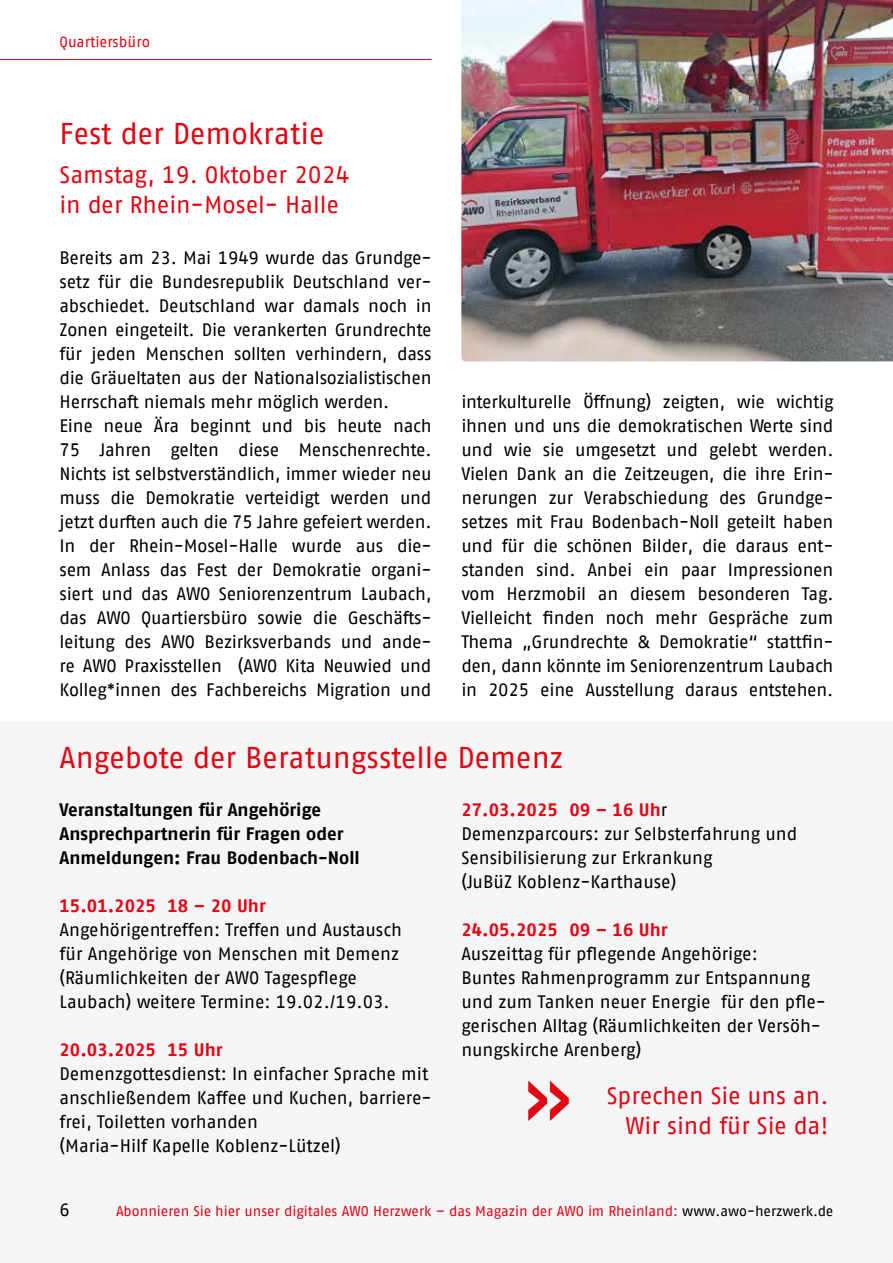
<style>
.page{position:relative;width:893px;height:1263px;background:#fff}
.page>*{position:absolute;margin:0;border:0;box-sizing:border-box;transform-origin:0 0}
.t1{font:90px "AWO Fago Office";color:#e30613}
.t2{font:30px "AWO Fago Office";letter-spacing:-.005em;color:#e30613}
.t3{font:24px/30px "AWO Fago Office";color:#e30613;text-align:right}
.t4{font:18px/24px "AWO Fago Office";letter-spacing:-.01em;color:#000}
.t5{font:700 18px/24px "AWO Fago Office";color:#000}
.t6{font:700 18px "AWO Fago Office";color:#e30613}
.t7{font:15px "AWO Fago Office";color:#e30613}
.t8{font:14.25px "AWO Fago Office";color:#e30613}
.s1{font-weight:700;color:#e30613}
.s2{color:#000}
</style>
<div class="page">
<div style="left:0;top:721px;width:893px;height:542px;background:#f4f5f7"></div>
<hr style="left:0;top:59px;width:432px;height:1px;background:#e30613">
<img style="left:461px;top:0;width:432px;height:361px">
<p class="t7" style="left:60px;top:33px;width:92px">Quartiersbüro</p>
<h2 class="t2" style="left:60px;top:117px;width:266px">Fest der Demokratie</h2>
<h3 class="t3" style="left:60px;top:160px;width:292px;text-align:left">Samstag, 19. Oktober 2024 in der Rhein-Mosel- Halle</h3>
<p class="t4" style="left:60px;top:246px;width:374px">Bereits am 23. Mai 1949 wurde das Grundge&shy;setz für die Bundesrepublik Deutschland ver&shy;abschiedet. Deutschland war damals noch in Zonen eingeteilt. Die verankerten Grundrechte für jeden Menschen sollten verhindern, dass die Gräueltaten aus der Nationalsozialistischen Herrschaft niemals mehr möglich werden.<br>Eine neue Ära beginnt und bis heute nach 75 Jahren gelten diese Menschenrechte.<br>Nichts ist selbstverständlich, immer wieder neu muss die Demokratie verteidigt werden und jetzt durften auch die 75 Jahre gefeiert werden.<br>In der Rhein-Mosel-Halle wurde aus die&shy;sem Anlass das Fest der Demokratie organi&shy;siert und das AWO Seniorenzentrum Laubach, das AWO Quartiersbüro sowie die Geschäfts&shy;leitung des AWO Bezirksverbands und ande&shy;re AWO Praxisstellen (AWO Kita Neuwied und Kolleg*innen des Fachbereichs Migration und</p>
<p class="t4" style="left:461px;top:390px;width:374px;text-align:justify">interkulturelle Öffnung) zeigten, wie wichtig ihnen und uns die demokratischen Werte sind und wie sie umgesetzt und gelebt werden.<br>Vielen Dank an die Zeitzeugen, die ihre Erin&shy;nerungen zur Verabschiedung des Grundge&shy;setzes mit Frau Bodenbach-Noll geteilt haben und für die schönen Bilder, die daraus ent&shy;standen sind. Anbei ein paar Impressionen vom Herzmobil an diesem besonderen Tag.<br>Vielleicht finden noch mehr Gespräche zum Thema „Grundrechte &amp; Demokratie“ stattfin&shy;den, dann könnte im Seniorenzentrum Laubach in 2025 eine Ausstellung daraus entstehen.</p>
<h2 class="t2" style="left:60px;top:741px;width:505px">Angebote der Beratungsstelle Demenz</h2>
<p class="t5" style="left:60px;top:798px;width:302px">Veranstaltungen für Angehörige<br>Ansprechpartnerin für Fragen oder<br>Anmeldungen: Frau Bodenbach-Noll</p>
<p class="t6" style="left:60px;top:895px;width:208px">15.01.2025 18 – 20 Uhr</p>
<p class="t4" style="left:60px;top:918px;width:344px">Angehörigentreffen: Treffen und Austausch für Angehörige von Menschen mit Demenz (Räumlichkeiten der AWO Tagespflege Laubach) weitere Termine: 19.02./19.03.</p>
<p class="t6" style="left:60px;top:1039px;width:165px">20.03.2025 15 Uhr</p>
<p class="t4" style="left:60px;top:1062px;width:374px">Demenzgottesdienst: In einfacher Sprache mit anschließendem Kaffee und Kuchen, barriere&shy;frei, Toiletten vorhanden<br>(Maria-Hilf Kapelle Koblenz-Lützel)</p>
<p class="t4" style="left:461px;top:798px;width:337px"><span class="s1">27.03.2025 09 – 16 Uh</span>r<br>Demenzparcours: zur Selbsterfahrung und<br>Sensibilisierung zur Erkrankung<br>(JuBüZ Koblenz-Karthause)</p>
<p class="t6" style="left:461px;top:919px;width:208px">24.05.2025 09 – 16 Uhr</p>
<p class="t4" style="left:461px;top:942px;width:366px">Auszeittag für pflegende Angehörige:<br>Buntes Rahmenprogramm zur Entspannung und zum Tanken neuer Energie für den pfle&shy;gerischen Alltag (Räumlichkeiten der Versöh&shy;nungskirche Arenberg)</p>
<h1 class="t1" style="left:522px;top:1048px;width:52px">»</h1>
<h3 class="t3" style="left:607px;top:1080px;width:223px">Sprechen Sie uns an.<br>Wir sind für Sie da!</h3>
<p class="t4" style="left:60px;top:1197px;width:12px">6</p>
<p class="t8" style="left:116px;top:1202px;width:719px">Abonnieren Sie hier unser digitales AWO Herzwerk – das Magazin der AWO im Rheinland: <span class="s2">www.awo-herzwerk.de</span></p>
</div>
